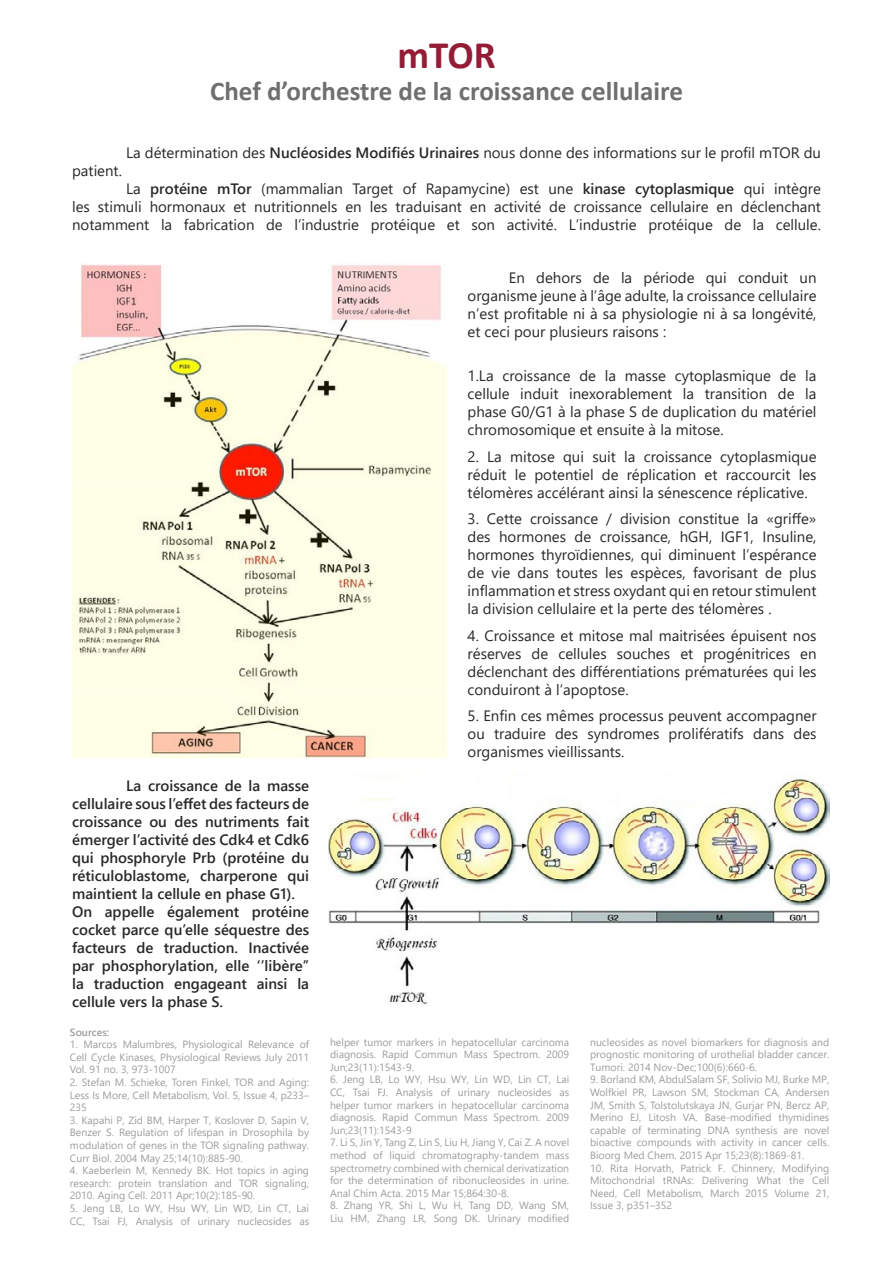
<style>
.page{position:relative;width:893px;height:1263px;background:#fff}
.page>*{position:absolute;margin:0;border:0;box-sizing:border-box;transform-origin:0 0}
.t1{font:700 39px "Calibri";color:#931d36}
.t2{font:700 27px "Calibri";color:#706f6f}
.t3{font:15px/18px "Segoe UI";color:#282827;text-align:justify}
.t4{font:600 15px/18px "Segoe UI";color:#282827}
.t5{font:10.5px/12.6px "Segoe UI";color:#9d9d9c;text-align:justify}
.t6{font:600 10.5px "Segoe UI";color:#9d9d9c}
.s1{font-weight:600}
</style>
<div class="page">
<img style="left:329px;top:776px;width:500px;height:229px">
<img style="left:72px;top:264px;width:375px;height:494px">
<h1 class="t1" style="left:397px;top:27px;width:100px">mTOR</h1>
<h2 class="t2" style="left:210px;top:72px;width:474px">Chef d’orchestre de la croissance cellulaire</h2>
<h3 class="t3" style="left:126px;top:143px;width:696px">La détermination des <span class="s1">Nucléosides Modifiés Urinaires</span> nous donne des informations sur le profil mTOR du</h3>
<h3 class="t3" style="left:72px;top:161px;width:51px">patient.</h3>
<p class="t3" style="left:72px;top:179px;width:750px;text-indent:54px">La <span class="s1">protéine mTor</span> (mammalian Target of Rapamycine) est une <span class="s1">kinase cytoplasmique</span> qui intègre les stimuli hormonaux et nutritionnels en les traduisant en activité de croissance cellulaire en déclenchant notamment la fabrication de l’industrie protéique et son activité. L’industrie protéique de la cellule.</p>
<p class="t4" style="left:72px;top:776px;width:239px;text-indent:54px">La croissance de la masse cellulaire sous l’effet des facteurs de croissance ou des nutriments fait émerger l’activité des Cdk4 et Cdk6 qui phosphoryle Prb (protéine du réticuloblastome, charperone qui maintient la cellule en phase G1).<br>On appelle également protéine cocket parce qu’elle séquestre des facteurs de traduction. Inactivée par phosphorylation, elle ‘’libère’’ la traduction engageant ainsi la cellule vers la phase S.</p>
<p class="t6" style="left:70px;top:1022px;width:41px">Sources:</p>
<p class="t5" style="left:70px;top:1037px;width:241px">1. Marcos Malumbres, Physiological Relevance of Cell Cycle Kinases, Physiological Reviews July 2011<br>Vol. 91 no. 3, 973-1007</p>
<p class="t5" style="left:70px;top:1075px;width:241px">2. Stefan M. Schieke, Toren Finkel, TOR and Aging:<br>Less Is More, Cell Metabolism, Vol. 5, Issue 4, p233– 235</p>
<p class="t5" style="left:70px;top:1113px;width:241px">3. Kapahi P, Zid BM, Harper T, Koslover D, Sapin V, Benzer S. Regulation of lifespan in Drosophila by modulation of genes in the TOR signaling pathway.<br>Curr Biol. 2004 May 25;14(10):885-90.</p>
<p class="t5" style="left:70px;top:1163px;width:241px">4. Kaeberlein M, Kennedy BK. Hot topics in aging research: protein translation and TOR signaling, 2010. Aging Cell. 2011 Apr;10(2):185-90.</p>
<p class="t5" style="left:70px;top:1201px;width:241px">5. Jeng LB, Lo WY, Hsu WY, Lin WD, Lin CT, Lai<br>CC, Tsai FJ, Analysis of urinary nucleosides as</p>
<h3 class="t3" style="left:468px;top:267px;width:350px;text-indent:41px">En dehors de la période qui conduit un organisme jeune à l’âge adulte, la croissance cellulaire n’est profitable ni à sa physiologie ni à sa longévité, et ceci pour plusieurs raisons :</h3>
<h3 class="t3" style="left:468px;top:366px;width:350px">1.La croissance de la masse cytoplasmique de la cellule induit inexorablement la transition de la phase G0/G1 à la phase S de duplication du matériel chromosomique et ensuite à la mitose.</h3>
<h3 class="t3" style="left:468px;top:446px;width:350px">2. La mitose qui suit la croissance cytoplasmique réduit le potentiel de réplication et raccourcit les télomères accélérant ainsi la sénescence réplicative.</h3>
<p class="t3" style="left:468px;top:509px;width:350px">3. Cette croissance / division constitue la «griffe» des hormones de croissance, hGH, IGF1, Insuline, hormones thyroïdiennes, qui diminuent l’espérance de vie dans toutes les espèces, favorisant de plus inflammation et stress oxydant qui en retour stimulent la division cellulaire et la perte des télomères .</p>
<h3 class="t3" style="left:468px;top:625px;width:350px">4. Croissance et mitose mal maitrisées épuisent nos réserves de cellules souches et progénitrices en déclenchant des différentiations prématurées qui les conduiront à l’apoptose.</h3>
<h3 class="t3" style="left:468px;top:706px;width:350px">5. Enfin ces mêmes processus peuvent accompagner ou traduire des syndromes prolifératifs dans des organismes vieillissants.</h3>
<p class="t5" style="left:330px;top:1034px;width:241px">helper tumor markers in hepatocellular carcinoma diagnosis. Rapid Commun Mass Spectrom. 2009<br>Jun;23(11):1543-9.</p>
<p class="t5" style="left:330px;top:1072px;width:241px">6. Jeng LB, Lo WY, Hsu WY, Lin WD, Lin CT, Lai CC, Tsai FJ. Analysis of urinary nucleosides as helper tumor markers in hepatocellular carcinoma diagnosis. Rapid Commun Mass Spectrom. 2009<br>Jun;23(11):1543-9</p>
<p class="t5" style="left:330px;top:1135px;width:241px">7. Li S, Jin Y, Tang Z, Lin S, Liu H, Jiang Y, Cai Z. A novel method of liquid chromatography-tandem mass spectrometry combined with chemical derivatization for the determination of ribonucleosides in urine.<br>Anal Chim Acta. 2015 Mar 15;864:30-8.</p>
<p class="t5" style="left:330px;top:1198px;width:241px">8. Zhang YR, Shi L, Wu H, Tang DD, Wang SM,<br>Liu HM, Zhang LR, Song DK. Urinary modified</p>
<p class="t5" style="left:590px;top:1034px;width:241px">nucleosides as novel biomarkers for diagnosis and prognostic monitoring of urothelial bladder cancer.<br>Tumori. 2014 Nov-Dec;100(6):660-6.</p>
<p class="t5" style="left:590px;top:1072px;width:241px">9. Borland KM, AbdulSalam SF, Solivio MJ, Burke MP, Wolfkiel PR, Lawson SM, Stockman CA, Andersen JM, Smith S, Tolstolutskaya JN, Gurjar PN, Bercz AP, Merino EJ, Litosh VA. Base-modified thymidines capable of terminating DNA synthesis are novel bioactive compounds with activity in cancer cells.<br>Bioorg Med Chem. 2015 Apr 15;23(8):1869-81.</p>
<p class="t5" style="left:590px;top:1160px;width:241px">10. Rita Horvath, Patrick F. Chinnery, Modifying Mitochondrial tRNAs: Delivering What the Cell Need, Cell Metabolism, March 2015 Volume 21, Issue 3, p351–352</p>
</div>
